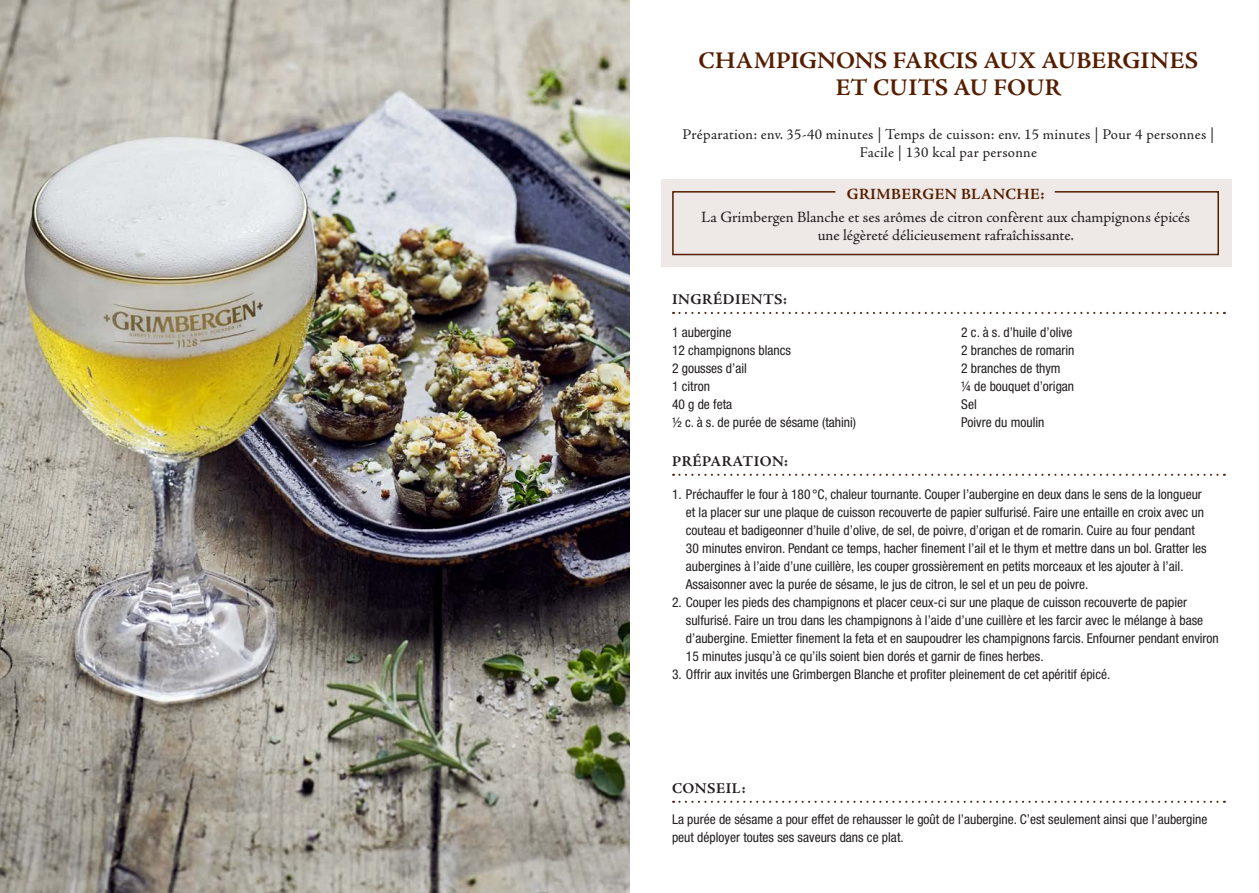
<style>
.page{position:relative;width:1259px;height:893px;background:#fff}
.page>*{position:absolute;margin:0;border:0;box-sizing:border-box;transform-origin:0 0}
.t1{font:700 24px/27px "Adobe Jenson Pro";letter-spacing:.01em;color:#551e00;text-align:center}
.t2{font:15.75px/18px "Adobe Jenson Pro";color:#231f20;text-align:center}
.t3{font:700 15.75px "Adobe Jenson Pro";letter-spacing:.025em;color:#551e00}
.t4{font:15px/18px "Adobe Jenson Pro";letter-spacing:.02em;color:#231f20;text-align:center}
.t5{font:700 15px "Adobe Jenson Pro";letter-spacing:.035em;color:#231f20}
.t6{font:condensed 13.5px/18px "Helvetica Neue LT Std";color:#231f20}
</style>
<div class="page">
<div style="left:661px;top:180px;width:570px;height:87px;background:#eee8e6"></div>
<svg style="left:672px;top:191px;width:547px;height:65px"></svg>
<img style="left:0;top:0;width:629px;height:893px">
<svg style="left:673px;top:474px;width:552px;height:2px"></svg>
<svg style="left:673px;top:312px;width:552px;height:2px"></svg>
<svg style="left:673px;top:801px;width:552px;height:2px"></svg>
<h1 class="t1" style="left:698px;top:48px;width:501px">CHAMPIGNONS FARCIS AUX AUBERGINES<br>ET CUITS AU FOUR</h1>
<p class="t4" style="left:682px;top:125px;width:533px">Préparation: env. 35-40 minutes | Temps de cuisson: env. 15 minutes | Pour 4 personnes |<br>Facile | 130 kcal par personne</p>
<p class="t3" style="left:847px;top:185px;width:199px">GRIMBERGEN BLANCHE:</p>
<p class="t2" style="left:701px;top:208px;width:490px">La Grimbergen Blanche et ses arômes de citron confèrent aux champignons épicés une légèreté délicieusement rafraîchissante.</p>
<p class="t5" style="left:672px;top:291px;width:116px">INGRÉDIENTS:</p>
<p class="t6" style="left:672px;top:323px;width:186px">1 aubergine<br>12 champignons blancs<br>2 gousses d’ail<br>1 citron<br>40 g de feta<br>½ c. à s. de purée de sésame (tahini)</p>
<p class="t6" style="left:961px;top:323px;width:115px">2 c. à s. d’huile d’olive<br>2 branches de romarin<br>2 branches de thym<br>¼ de bouquet d’origan<br>Sel<br>Poivre du moulin</p>
<p class="t5" style="left:672px;top:453px;width:118px">PRÉPARATION:</p>
<p class="t6" style="left:686px;top:485px;width:522px;text-indent:-14px">1. Préchauffer le four à 180 °C, chaleur tournante. Couper l’aubergine en deux dans le sens de la longueur et la placer sur une plaque de cuisson recouverte de papier sulfurisé. Faire une entaille en croix avec un couteau et badigeonner d’huile d’olive, de sel, de poivre, d’origan et de romarin. Cuire au four pendant 30 minutes environ. Pendant ce temps, hacher finement l’ail et le thym et mettre dans un bol. Gratter les aubergines à l’aide d’une cuillère, les couper grossièrement en petits morceaux et les ajouter à l’ail.<br>Assaisonner avec la purée de sésame, le jus de citron, le sel et un peu de poivre.</p>
<p class="t6" style="left:686px;top:593px;width:534px;text-indent:-14px">2. Couper les pieds des champignons et placer ceux-ci sur une plaque de cuisson recouverte de papier sulfurisé. Faire un trou dans les champignons à l’aide d’une cuillère et les farcir avec le mélange à base d’aubergine. Emietter finement la feta et en saupoudrer les champignons farcis. Enfourner pendant environ 15 minutes jusqu’à ce qu’ils soient bien dorés et garnir de fines herbes.</p>
<p class="t6" style="left:672px;top:665px;width:440px">3. Offrir aux invités une Grimbergen Blanche et profiter pleinement de cet apéritif épicé.</p>
<p class="t5" style="left:672px;top:780px;width:75px">CONSEIL:</p>
<p class="t6" style="left:672px;top:810px;width:537px">La purée de sésame a pour effet de rehausser le goût de l’aubergine. C’est seulement ainsi que l’aubergine peut déployer toutes ses saveurs dans ce plat.</p>
</div>
